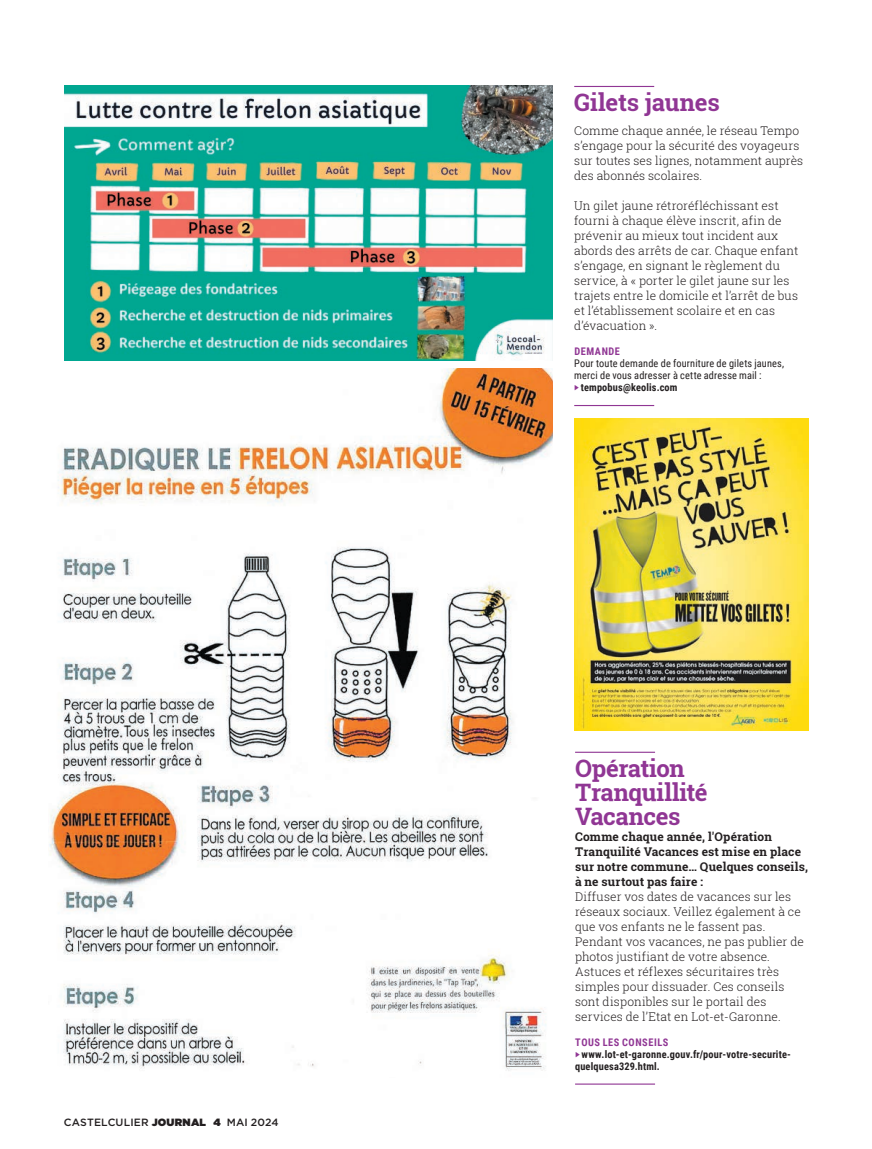
<style>
.page{position:relative;width:872px;height:1149px;background:#fff}
.page>*{position:absolute;margin:0;border:0;box-sizing:border-box;transform-origin:0 0}
.t1{font:700 24px/24px "Roboto Slab";letter-spacing:-.015em;color:#903694}
.LÉGENDE{font:300 12px/15px "Roboto Slab";letter-spacing:.01em;color:#231f20}
.LÉGENDE-2{font:700 12px/15px "Roboto Slab";letter-spacing:.01em;color:#231f20}
.LÉGENDE-3{font:10.5px/12px "Roboto Condensed";letter-spacing:.015em;color:#231f20}
.LÉGENDE-4{font:700 10.5px/12px "Roboto Condensed";letter-spacing:.02em;color:#231f20}
.t2{font:500 10.5px "Gotham";letter-spacing:.015em;color:#231f20}
.s1{font-weight:900}
.s2{font-weight:700;color:#903694}
.s3{font-weight:700}
.s4{color:#903694}
</style>
<div class="page">
<hr style="left:574px;top:86px;width:80px;height:1px;background:#903694">
<hr style="left:574px;top:405px;width:80px;height:1px;background:#903694">
<hr style="left:575px;top:751px;width:80px;height:1px;background:#903694">
<hr style="left:575px;top:1083px;width:80px;height:1px;background:#903694">
<img style="left:65px;top:85px;width:488px;height:275px">
<img style="left:49px;top:368px;width:504px;height:703px">
<img style="left:574px;top:418px;width:234px;height:312px">
<p class="t2" style="left:64px;top:1114px;width:216px">CASTELCULIER <span class="s1">JOURNAL 4</span> MAI 2024</p>
<p class="t1" style="left:574px;top:90px;width:147px">Gilets jaunes</p>
<p class="LÉGENDE" style="left:574px;top:123px;width:230px">Comme chaque année, le réseau Tempo s’engage pour la sécurité des voyageurs sur toutes ses lignes, notamment auprès des abonnés scolaires.</p>
<p class="LÉGENDE" style="left:574px;top:198px;width:226px">Un gilet jaune rétroréfléchissant est fourni à chaque élève inscrit, afin de prévenir au mieux tout incident aux abords des arrêts de car. Chaque enfant s’engage, en signant le règlement du service, à « porter le gilet jaune sur les trajets entre le domicile et l’arrêt de bus et l’établissement scolaire et en cas d’évacuation ».</p>
<p class="LÉGENDE-3" style="left:574px;top:345px;width:211px"><span class="s2">DEMANDE<br></span>Pour toute demande de fourniture de gilets jaunes, merci de vous adresser à cette adresse mail : <span class="s2">‣</span><span class="s3">tempobus@keolis.com</span></p>
<p class="t1" style="left:575px;top:755px;width:134px">Opération<br>Tranquillité<br>Vacances</p>
<p class="LÉGENDE-2" style="left:575px;top:828px;width:234px">Comme chaque année, l'Opération Tranquilité Vacances est mise en place sur notre commune… Quelques conseils, à ne surtout pas faire :</p>
<p class="LÉGENDE" style="left:575px;top:888px;width:227px">Diffuser vos dates de vacances sur les réseaux sociaux. Veillez également à ce que vos enfants ne le fassent pas.</p>
<p class="LÉGENDE" style="left:575px;top:933px;width:230px">Pendant vos vacances, ne pas publier de photos justifiant de votre absence.</p>
<p class="LÉGENDE" style="left:575px;top:963px;width:211px">Astuces et réflexes sécuritaires très simples pour dissuader. Ces conseils sont disponibles sur le portail des services de l’Etat en Lot-et-Garonne.</p>
<p class="LÉGENDE-4" style="left:575px;top:1035px;width:217px"><span class="s4">TOUS LES CONSEILS ‣</span>www.lot-et-garonne.gouv.fr/pour-votre-securite&shy;quelquesa329.html.</p>
</div>
